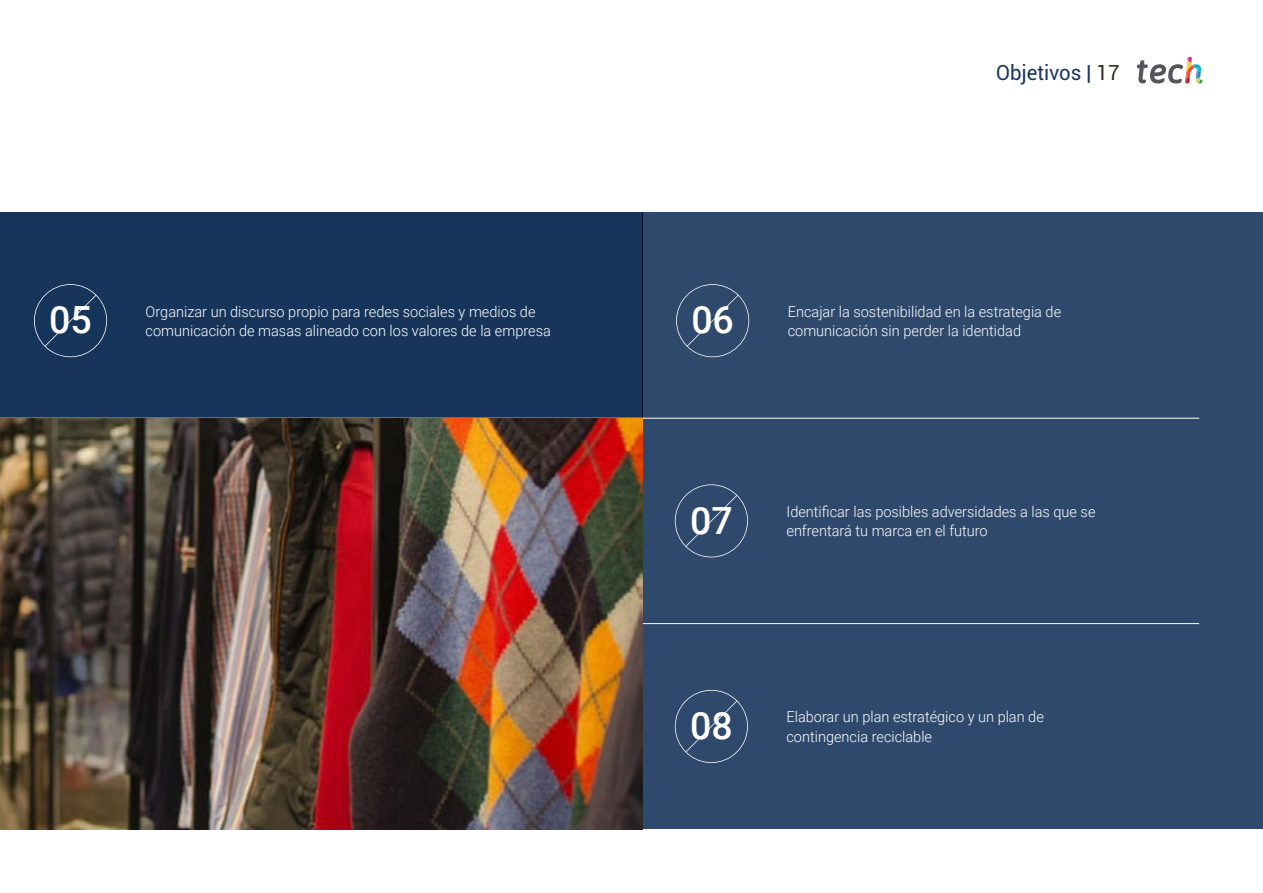
<style>
.page{position:relative;width:1263px;height:893px;background:#fff}
.page>*{position:absolute;margin:0;border:0;box-sizing:border-box;transform-origin:0 0}
.t1{font:500 37.5px "Roboto";color:#fff}
.t2{font:21px "Roboto";color:#1a355c}
.t3{font:300 15px/19.5px "Roboto";color:#fff}
.s1{color:#312e20}
</style>
<div class="page">
<div style="left:0;top:213px;width:642px;height:616px;background:#17355b"></div>
<div style="left:642px;top:213px;width:621px;height:616px;background:#2e496b"></div>
<svg style="left:1137px;top:57px;width:65px;height:27px"></svg>
<svg style="left:34px;top:284px;width:73px;height:73px"></svg>
<svg style="left:676px;top:284px;width:73px;height:73px"></svg>
<svg style="left:675px;top:484px;width:73px;height:73px"></svg>
<svg style="left:675px;top:690px;width:73px;height:73px"></svg>
<hr style="left:0;top:418px;width:1199px;height:1px;background:#fff">
<hr style="left:0;top:623px;width:1199px;height:1px;background:#fff">
<img style="left:0;top:418px;width:642px;height:411px">
<h2 class="t2" style="left:996px;top:57px;width:125px">Objetivos | <span class="s1">17</span></h2>
<p class="t3" style="left:146px;top:301px;width:407px">Organizar un discurso propio para redes sociales y medios de comunicación de masas alineado con los valores de la empresa</p>
<h1 class="t1" style="left:49px;top:294px;width:44px">05</h1>
<h1 class="t1" style="left:691px;top:294px;width:44px">06</h1>
<p class="t3" style="left:788px;top:301px;width:275px">Encajar la sostenibilidad en la estrategia de comunicación sin perder la identidad</p>
<h1 class="t1" style="left:690px;top:494px;width:44px">07</h1>
<p class="t3" style="left:786px;top:501px;width:311px">Identificar las posibles adversidades a las que se enfrentará tu marca en el futuro</p>
<h1 class="t1" style="left:690px;top:699px;width:44px">08</h1>
<p class="t3" style="left:786px;top:707px;width:259px">Elaborar un plan estratégico y un plan de contingencia reciclable</p>
</div>
